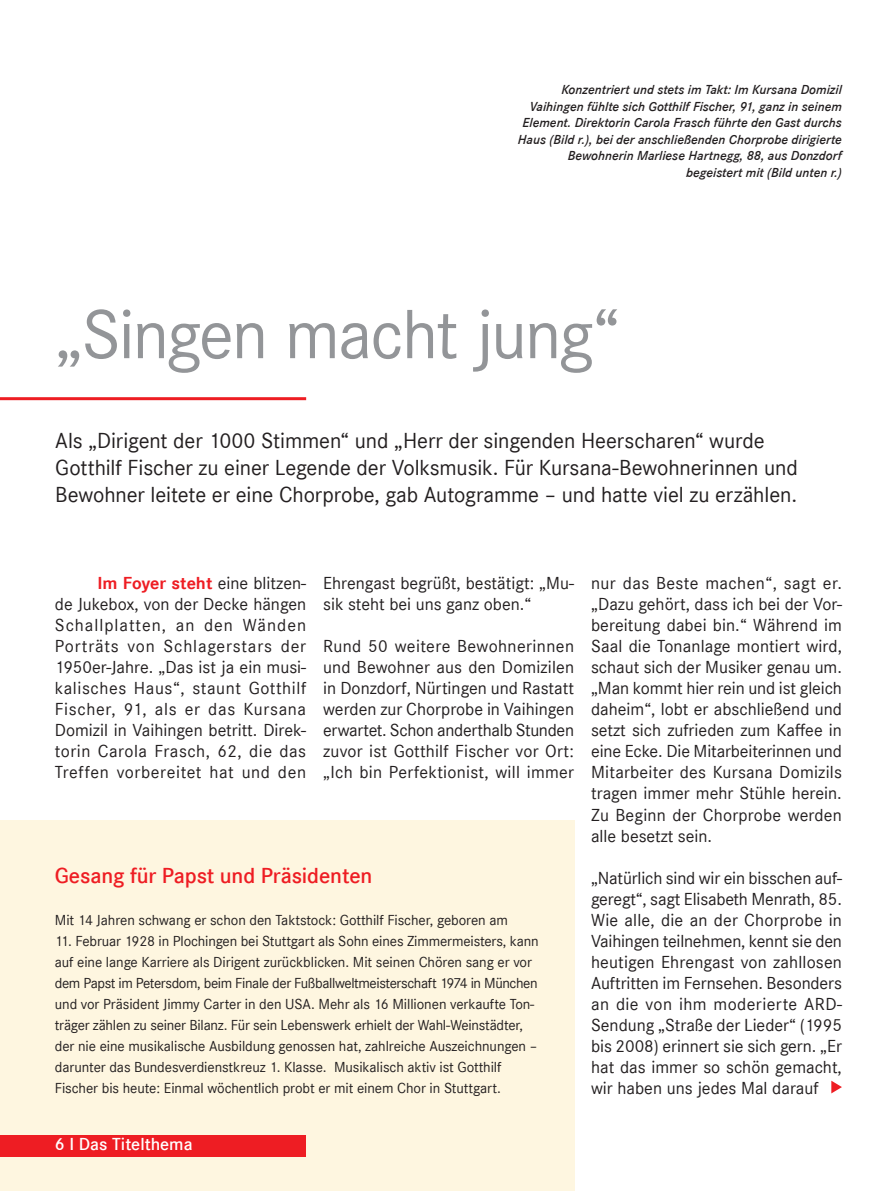
<style>
.page{position:relative;width:893px;height:1191px;background:#fff}
.page>*{position:absolute;margin:0;border:0;box-sizing:border-box;transform-origin:0 0}
.t1{font:72px "Corporate S";letter-spacing:-.025em;color:#939598}
.t2{font:22.5px/27px "Corporate S";letter-spacing:-.005em;color:#231f20}
.t3{font:600 22.5px "Corporate S";letter-spacing:-.005em;color:#ee1d23}
.t4{font:18px/21px "Corporate S";letter-spacing:.005em;color:#231f20;text-align:justify}
.t5{font:600 18px "Corporate S";color:#fff}
.t6{font:15px/21px "Corporate S";letter-spacing:-.005em;color:#231f20}
.t7{font:italic 600 13.5px/16.5px "Corporate S";color:#231f20;text-align:right}
.s1{font-weight:700;color:#ee1d23}
</style>
<div class="page">
<svg style="left:831px;top:1080px;width:11px;height:13px"></svg>
<div style="left:0;top:820px;width:574px;height:371px;background:#fef6e0"></div>
<hr style="left:0;top:397px;width:306px;height:3px;background:#ee1d23">
<div style="left:0;top:1135px;width:306px;height:21px;background:#ee1d23"></div>
<p class="t7" style="left:518px;top:81px;width:326px">Konzentriert und stets im Takt: Im Kursana Domizil Vaihingen fühlte sich Gotthilf Fischer, 91, ganz in seinem Element. Direktorin Carola Frasch führte den Gast durchs Haus (Bild r.), bei der anschließenden Chorprobe dirigierte Bewohnerin Marliese Hartnegg, 88, aus Donzdorf begeistert mit (Bild unten r.)</p>
<h1 class="t1" style="left:55px;top:293px;width:566px">„Singen macht jung“</h1>
<p class="t2" style="left:55px;top:427px;width:744px">Als „Dirigent der 1000 Stimmen“ und „Herr der singenden Heerscharen“ wurde<br>Gotthilf Fischer zu einer Legende der Volksmusik. Für Kursana-Bewohnerinnen und<br>Bewohner leitete er eine Chorprobe, gab Autogramme – und hatte viel zu erzählen.</p>
<p class="t4" style="left:55px;top:573px;width:253px;text-indent:43px"><span class="s1">Im Foyer steht</span> eine blitzen&shy;de Jukebox, von der Decke hängen Schallplatten, an den Wänden Porträts von Schlagerstars der 1950er-Jahre. „Das ist ja ein musi&shy;kalisches Haus“, staunt Gotthilf Fischer, 91, als er das Kursana Domizil in Vaihingen betritt. Direk&shy;torin Carola Frasch, 62, die das Treffen vorbereitet hat und den</p>
<p class="t4" style="left:323px;top:573px;width:252px">Ehrengast begrüßt, bestätigt: „Mu&shy;sik steht bei uns ganz oben.“</p>
<p class="t4" style="left:323px;top:636px;width:252px">Rund 50 weitere Bewohnerinnen und Bewohner aus den Domizilen in Donzdorf, Nürtingen und Rastatt werden zur Chorprobe in Vaihingen erwartet. Schon anderthalb Stunden zuvor ist Gotthilf Fischer vor Ort: „Ich bin Perfektionist, will immer</p>
<p class="t3" style="left:55px;top:863px;width:319px">Gesang für Papst und Präsidenten</p>
<p class="t6" style="left:55px;top:910px;width:455px">Mit 14 Jahren schwang er schon den Taktstock: Gotthilf Fischer, geboren am</p>
<p class="t6" style="left:55px;top:931px;width:485px">11. Februar 1928 in Plochingen bei Stuttgart als Sohn eines Zimmermeisters, kann auf eine lange Karriere als Dirigent zurückblicken. Mit seinen Chören sang er vor dem Papst im Petersdom, beim Finale der Fußballweltmeisterschaft 1974 in München und vor Präsident Jimmy Carter in den USA. Mehr als 16 Millionen verkaufte Ton&shy;träger zählen zu seiner Bilanz. Für sein Lebenswerk erhielt der Wahl-Weinstädter, der nie eine musikalische Ausbildung genossen hat, zahlreiche Auszeichnungen – darunter das Bundesverdienstkreuz 1. Klasse. Musikalisch aktiv ist Gotthilf Fischer bis heute: Einmal wöchentlich probt er mit einem Chor in Stuttgart.</p>
<p class="t5" style="left:55px;top:1134px;width:139px">6 I Das Titelthema</p>
<p class="t4" style="left:591px;top:573px;width:252px">nur das Beste machen“, sagt er. „Dazu gehört, dass ich bei der Vor&shy;bereitung dabei bin.“ Während im Saal die Tonanlage montiert wird, schaut sich der Musiker genau um. „Man kommt hier rein und ist gleich daheim“, lobt er abschließend und setzt sich zufrieden zum Kaffee in eine Ecke. Die Mitarbeiterinnen und Mitarbeiter des Kursana Domizils tragen immer mehr Stühle herein.<br>Zu Beginn der Chorprobe werden alle besetzt sein.</p>
<p class="t4" style="left:591px;top:867px;width:252px">„Natürlich sind wir ein bisschen auf&shy;geregt“, sagt Elisabeth Menrath, 85.<br>Wie alle, die an der Chorprobe in Vaihingen teilnehmen, kennt sie den heutigen Ehrengast von zahllosen Auftritten im Fernsehen. Besonders an die von ihm moderierte ARD-Sendung „Straße der Lieder“ (1995 bis 2008) erinnert sie sich gern. „Er hat das immer so schön gemacht, wir haben uns jedes Mal darauf</p>
</div>
